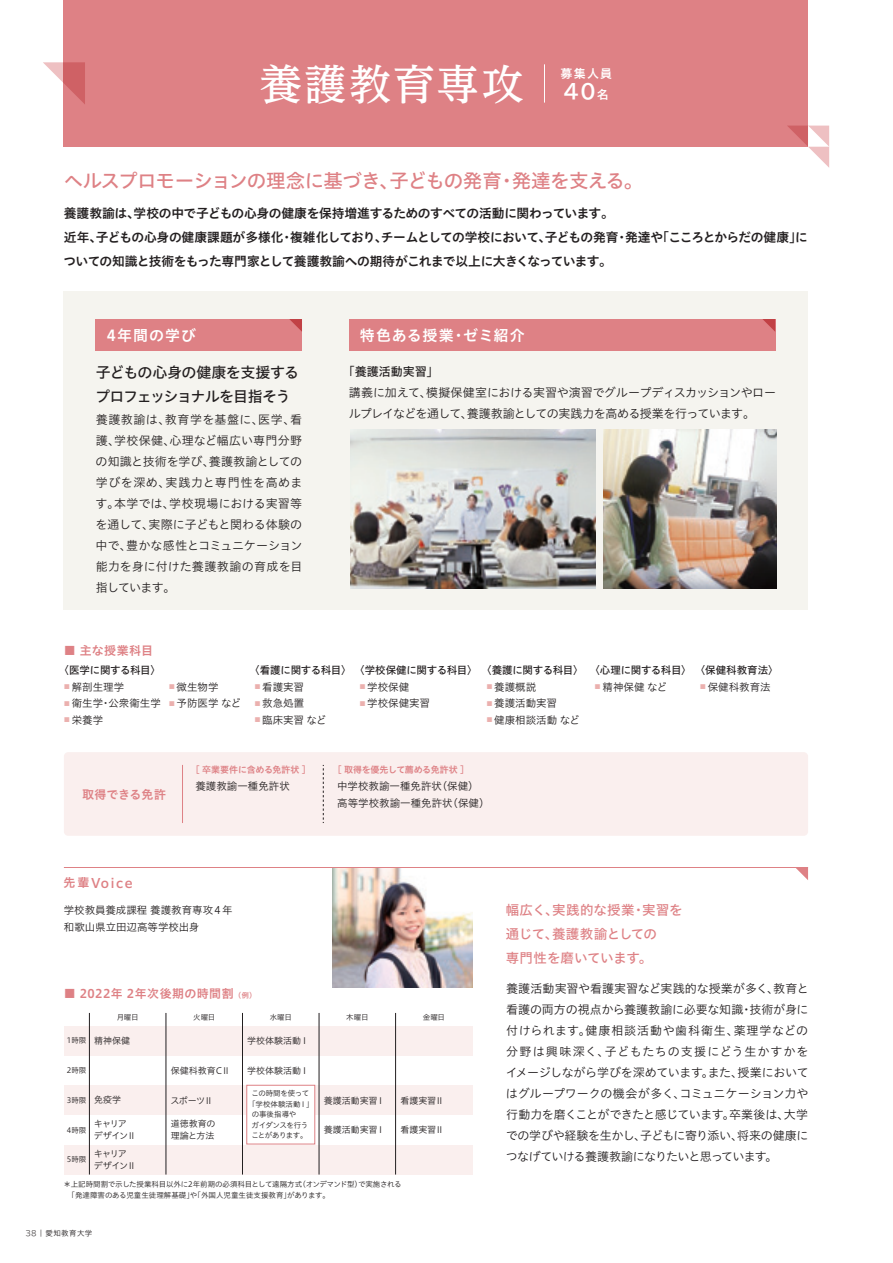
<style>
.page{position:relative;width:893px;height:1263px;background:#fff}
.page>*{position:absolute;margin:0;border:0;box-sizing:border-box;transform-origin:0 0}
.t1{font:500 42px "PUD Reimin Pr 6 N";letter-spacing:.055em;color:#fff}
.t2{font:19.5px "Hiragino UD Sans Std N W5";letter-spacing:-.04em;color:#de8185}
.t3{font:15px/24px "Hiragino UD Sans Std N W5";letter-spacing:-.05em;color:#231f20}
.t4{font:15px "Hiragino UD Sans Std N W6";letter-spacing:.045em;color:#fff}
.t5{font:15px "Hiragino UD Sans Std N W6";letter-spacing:.065em;color:#fff}
.t6{font:13.5px/24px "Hiragino UD Sans Std N W5";color:#de8185}
.t7{font:500 13.5px "Clarimo UDPE";letter-spacing:.12em;color:#de8185}
.t8{font:12.75px/24px "Hiragino UD Sans Std N W6";letter-spacing:-.03em;color:#231f20}
.t9{font:12px/21px "Hiragino UD Sans Std N W3";letter-spacing:-.03em;color:#231f20;text-align:justify}
.t10{font:12px "Hiragino UD Sans Std N W6";letter-spacing:.04em;color:#de8185}
.t11{font:12px "Hiragino UD Sans Std N W5";color:#231f20}
.t12{font:12px "Hiragino UD Sans Std N W6";color:#de8185}
.t13{font:12px "Hiragino UD Sans Std N W6";color:#fff}
.t14{font:10.5px/16.5px "Hiragino UD Sans Std N W3";color:#231f20}
.t15{font:10.5px "Hiragino UD Sans Std N W5";letter-spacing:-.025em;color:#231f20}
.t16{font:9px/12px "Hiragino UD Sans Std N W3";color:#231f20}
.t17{font:9px "Hiragino UD Sans Std N W6";letter-spacing:-.025em;color:#de8185}
.t18{font:9px/12px "Hiragino UD Sans Std N W3";letter-spacing:-.12em;color:#231f20}
.t19{font:7.5px/10.5px "Hiragino UD Sans Std N W3";color:#231f20}
.t20{font:7.5px "Hiragino UD Sans Std N W3";letter-spacing:-.03em;color:#231f20}
.t21{font:7.5px "Hiragino UD Sans Std N W3";letter-spacing:-.06em;color:#231f20}
.t22{font:7.5px "Hiragino UD Sans Std N W3";letter-spacing:-.08em;color:#231f20}
.s1{font-family:"TBUD Go Std";font-weight:700;font-size:20.25px}
.s2{font-family:"Hiragino UD Sans Std N W6";font-weight:400;font-size:12px}
.s3{font-size:7.2px}
.s4{font-family:"TBUD Go Std Super";font-weight:300}
</style>
<div class="page">
<div style="left:64px;top:291px;width:744px;height:319px;background:#f5f4ef"></div>
<div style="left:64px;top:0;width:744px;height:147px;background:#de8185"></div>
<img style="left:333px;top:868px;width:139px;height:119px">
<svg style="left:796px;top:868px;width:12px;height:12px"></svg>
<div style="left:64px;top:1026px;width:408px;height:29px;background:#faefee"></div>
<div style="left:64px;top:1085px;width:408px;height:30px;background:#faefee"></div>
<div style="left:64px;top:1145px;width:408px;height:29px;background:#faefee"></div>
<hr style="left:89px;top:1013px;width:1px;height:161px;background:#231f20">
<hr style="left:166px;top:1013px;width:1px;height:161px;background:#231f20">
<hr style="left:242px;top:1013px;width:1px;height:161px;background:#231f20">
<hr style="left:319px;top:1013px;width:1px;height:161px;background:#231f20">
<hr style="left:395px;top:1013px;width:1px;height:161px;background:#231f20">
<div style="left:64px;top:752px;width:744px;height:84px;background:#faefee;border-radius:4px"></div>
<hr style="left:182px;top:765px;width:1px;height:58px;background:#de8185">
<svg style="left:323px;top:765px;width:1px;height:58px"></svg>
<hr style="left:64px;top:867px;width:744px;height:1px;background:#de8185">
<div style="left:247px;top:1085px;width:68px;height:59px;background:#fff"></div>
<div style="left:246px;top:1085px;width:69px;height:59px;border:1px solid #de8185"></div>
<hr style="left:544px;top:64px;width:1px;height:39px;background:#fff">
<div style="left:96px;top:319px;width:206px;height:32px;background:#de8185"></div>
<div style="left:349px;top:319px;width:426px;height:32px;background:#de8185"></div>
<img style="left:350px;top:429px;width:245px;height:160px">
<img style="left:604px;top:429px;width:173px;height:160px">
<svg style="left:763px;top:319px;width:12px;height:13px"></svg>
<svg style="left:289px;top:319px;width:13px;height:13px"></svg>
<svg style="left:788px;top:126px;width:41px;height:42px"></svg>
<svg style="left:43px;top:62px;width:42px;height:43px"></svg>
<h1 class="t1" style="left:260px;top:49px;width:351px">養護教育専攻 <span class="s1">40</span><span class="s2">名</span></h1>
<p class="t13" style="left:561px;top:64px;width:53px">募集人員</p>
<h2 class="t2" style="left:64px;top:166px;width:581px">ヘルスプロモーションの理念に基づき、子どもの発育・発達を支える。</h2>
<p class="t8" style="left:63px;top:201px;width:746px">養護教諭は、学校の中で子どもの心身の健康を保持増進するためのすべての活動に関わっています。<br>近年、子どもの心身の健康課題が多様化・複雑化しており、チームとしての学校において、子どもの発育・発達や「こころとからだの健康」についての知識と技術をもった専門家として養護教諭への期待がこれまで以上に大きくなっています。</p>
<p class="t5" style="left:107px;top:323px;width:91px">4年間の学び</p>
<p class="t4" style="left:360px;top:323px;width:167px">特色ある授業・ゼミ紹介</p>
<p class="t3" style="left:95px;top:360px;width:206px">子どもの心身の健康を支援するプロフェッショナルを目指そう</p>
<p class="t9" style="left:95px;top:408px;width:209px">養護教諭は、教育学を基盤に、医学、看護、学校保健、心理など幅広い専門分野の知識と技術を学び、養護教諭としての学びを深め、実践力と専門性を高めます。本学では、学校現場における実習等を通して、実際に子どもと関わる体験の中で、豊かな感性とコミュニケーション能力を身に付けた養護教諭の育成を目指しています。</p>
<p class="t10" style="left:64px;top:641px;width:91px">■ 主な授業科目</p>
<p class="t11" style="left:343px;top:362px;width:97px">「養護活動実習」</p>
<p class="t9" style="left:349px;top:381px;width:429px">講義に加えて、模擬保健室における実習や演習でグループディスカッションやロールプレイなどを通して、養護教諭としての実践力を高める授業を行っています。</p>
<p class="t15" style="left:59px;top:662px;width:104px">〈医学に関する科目〉</p>
<p class="t14" style="left:64px;top:678px;width:62px"><sup>■</sup> 解剖生理学</p>
<p class="t14" style="left:64px;top:694px;width:99px"><sup>■</sup> 衛生学・公衆衛生学</p>
<p class="t14" style="left:64px;top:711px;width:41px"><sup>■</sup> 栄養学</p>
<p class="t14" style="left:169px;top:678px;width:51px"><sup>■</sup> 微生物学</p>
<p class="t14" style="left:169px;top:694px;width:74px"><sup>■</sup> 予防医学 など</p>
<p class="t15" style="left:249px;top:662px;width:336px">〈看護に関する科目〉〈学校保健に関する科目〉〈養護に関する科目〉</p>
<p class="t14" style="left:254px;top:678px;width:51px"><sup>■</sup> 看護実習</p>
<p class="t14" style="left:254px;top:694px;width:51px"><sup>■</sup> 救急処置</p>
<p class="t14" style="left:254px;top:711px;width:74px"><sup>■</sup> 臨床実習 など</p>
<p class="t14" style="left:486px;top:678px;width:51px"><sup>■</sup> 養護概説</p>
<p class="t14" style="left:486px;top:694px;width:72px"><sup>■</sup> 養護活動実習</p>
<p class="t14" style="left:486px;top:711px;width:95px"><sup>■</sup> 健康相談活動 など</p>
<p class="t14" style="left:359px;top:678px;width:51px"><sup>■</sup> 学校保健</p>
<p class="t14" style="left:359px;top:694px;width:72px"><sup>■</sup> 学校保健実習</p>
<p class="t12" style="left:82px;top:785px;width:85px">取得できる免許</p>
<p class="t17" style="left:191px;top:762px;width:122px">［ 卒業要件に含める免許状 ］</p>
<p class="t14" style="left:195px;top:777px;width:96px">養護教諭一種免許状</p>
<p class="t17" style="left:333px;top:762px;width:138px">［ 取得を優先して薦める免許状 ］</p>
<p class="t14" style="left:337px;top:777px;width:154px">中学校教諭一種免許状（保健）高等学校教諭一種免許状（保健）</p>
<p class="t15" style="left:589px;top:662px;width:191px">〈心理に関する科目〉〈保健科教育法〉</p>
<p class="t14" style="left:595px;top:678px;width:74px"><sup>■</sup> 精神保健 など</p>
<p class="t14" style="left:700px;top:678px;width:72px"><sup>■</sup> 保健科教育法</p>
<p class="t7" style="left:64px;top:872px;width:71px"><span class="s2">先輩</span>Voice</p>
<p class="t14" style="left:64px;top:901px;width:170px">学校教員養成課程 養護教育専攻４年和歌山県立田辺高等学校出身</p>
<p class="t10" style="left:64px;top:984px;width:194px">■ 2022年 2年次後期の時間割 <span class="s3">（例）</span></p>
<p class="t19" style="left:117px;top:1011px;width:23px">月曜日</p>
<p class="t19" style="left:193px;top:1011px;width:24px">火曜日</p>
<p class="t19" style="left:270px;top:1011px;width:24px">水曜日</p>
<p class="t19" style="left:346px;top:1011px;width:24px">木曜日</p>
<p class="t19" style="left:423px;top:1011px;width:24px">金曜日</p>
<p class="t16" style="left:94px;top:1034px;width:37px">精神保健</p>
<p class="t16" style="left:247px;top:1034px;width:63px">学校体験活動Ⅰ</p>
<p class="t16" style="left:247px;top:1064px;width:63px">学校体験活動Ⅰ</p>
<p class="t19" style="left:67px;top:1035px;width:21px">1時限</p>
<p class="t19" style="left:67px;top:1064px;width:21px">2時限</p>
<p class="t19" style="left:67px;top:1094px;width:21px">3時限</p>
<p class="t16" style="left:324px;top:1093px;width:63px">養護活動実習Ⅰ</p>
<p class="t16" style="left:400px;top:1093px;width:45px">看護実習Ⅱ</p>
<p class="t19" style="left:67px;top:1124px;width:21px">4時限</p>
<p class="t16" style="left:324px;top:1123px;width:63px">養護活動実習Ⅰ</p>
<p class="t16" style="left:171px;top:1064px;width:61px">保健科教育CⅡ</p>
<p class="t20" style="left:251px;top:1088px;width:59px">この時間を使って</p>
<p class="t19" style="left:248px;top:1098px;width:67px">「学校体験活動Ⅰ」</p>
<p class="t19" style="left:252px;top:1109px;width:46px">の事後指導や</p>
<p class="t21" style="left:252px;top:1119px;width:58px">ガイダンスを行う</p>
<p class="t22" style="left:251px;top:1130px;width:58px">ことがあります。</p>
<p class="t16" style="left:94px;top:1093px;width:28px">免疫学</p>
<p class="t18" style="left:94px;top:1117px;width:44px">キャリアデザインⅡ</p>
<p class="t18" style="left:94px;top:1147px;width:44px">キャリアデザインⅡ</p>
<p class="t16" style="left:170px;top:1094px;width:44px">スポーツⅡ</p>
<p class="t16" style="left:171px;top:1117px;width:46px">道徳教育の理論と方法</p>
<p class="t16" style="left:400px;top:1123px;width:45px">看護実習Ⅱ</p>
<p class="t19" style="left:67px;top:1154px;width:21px">5時限</p>
<p class="t19" style="left:64px;top:1178px;width:340px">＊上記時間割で示した授業科目以外に2年前期の必須科目として遠隔方式（オンデマンド型）で実施される　「発達障害のある児童生徒理解基礎」や「外国人児童生徒支援教育」があります。</p>
<p class="t19" style="left:26px;top:1227px;width:68px"><span class="s4">38</span> | 愛知教育大学</p>
<p class="t6" style="left:506px;top:897px;width:178px">幅広く、実践的な授業・実習を通じて、養護教諭としての<br>専門性を磨いています。</p>
<p class="t9" style="left:506px;top:977px;width:305px">養護活動実習や看護実習など実践的な授業が多く、教育と看護の両方の視点から養護教諭に必要な知識・技術が身に付けられます。健康相談活動や歯科衛生、薬理学などの分野は興味深く、子どもたちの支援にどう生かすかをイメージしながら学びを深めています。また、授業においてはグループワークの機会が多く、コミュニケーション力や行動力を磨くことができたと感じています。卒業後は、大学での学びや経験を生かし、子どもに寄り添い、将来の健康につなげていける養護教諭になりたいと思っています。</p>
</div>
